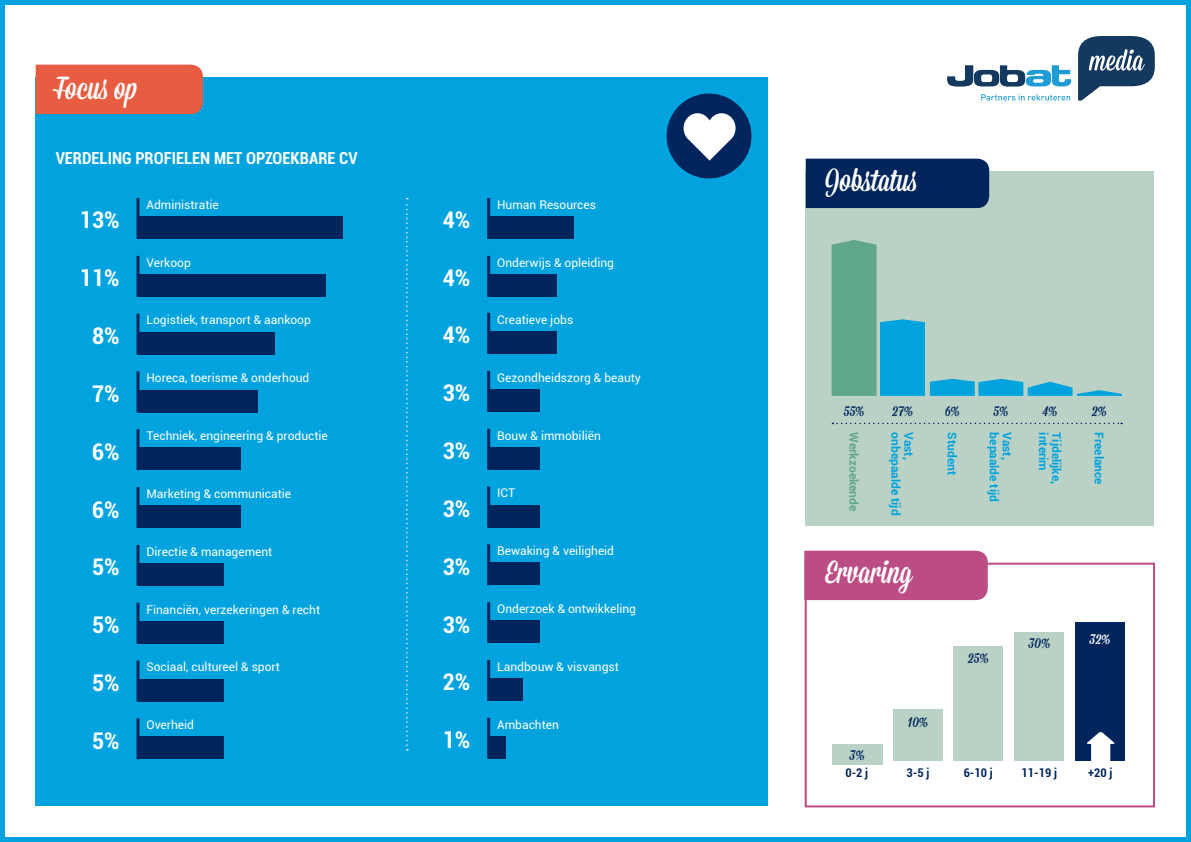
<style>
.page{position:relative;width:1191px;height:842px;background:#fff}
.page>*{position:absolute;margin:0;border:0;box-sizing:border-box;transform-origin:0 0}
.t1{font:32px "Mission Script";color:#fff}
.t2{font:700 condensed 23px "Roboto";color:#fff}
.t3{font:700 condensed 16.6px "Roboto";color:#fff}
.t4{font:16px "Mission Script";color:#00255c}
.t5{font:16px "Mission Script";color:#fff}
.t6{font:12px "Roboto";color:#fff}
.t7{font:700 12px "Roboto";color:#00a3de}
.t8{font:700 condensed 12px "Roboto";color:#00255c}
.t9{font:700 12px "Roboto";color:#60a78a}
</style>
<div class="page">
<div style="left:0;top:0;width:1191px;height:842px;border:5px solid #00a3de"></div>
<div style="left:805px;top:172px;width:349px;height:354px;background:#bad1c6"></div>
<div style="left:805px;top:159px;width:184px;height:49px;background:#00255c"></div>
<svg style="left:831px;top:240px;width:290px;height:156px"></svg>
<svg style="left:832px;top:423px;width:290px;height:1px"></svg>
<div style="left:804px;top:563px;width:351px;height:244px;border:2px solid #bc4d84"></div>
<div style="left:804px;top:551px;width:183px;height:49px;background:#bc4d84"></div>
<div style="left:953px;top:647px;width:50px;height:114px;background:#bad1c6"></div>
<div style="left:1014px;top:632px;width:50px;height:129px;background:#bad1c6"></div>
<div style="left:1075px;top:623px;width:50px;height:138px;background:#00255c"></div>
<div style="left:893px;top:709px;width:50px;height:52px;background:#bad1c6"></div>
<div style="left:832px;top:744px;width:50px;height:20px;background:#bad1c6"></div>
<svg style="left:1087px;top:732px;width:27px;height:29px"></svg>
<div style="left:36px;top:78px;width:731px;height:728px;background:#00a3de"></div>
<div style="left:36px;top:65px;width:167px;height:49px;background:#e85d41"></div>
<div style="left:666px;top:94px;width:85px;height:84px;background:#00255c;border-radius:50%"></div>
<svg style="left:683px;top:113px;width:52px;height:48px"></svg>
<div style="left:138px;top:216px;width:204px;height:23px;background:#00255c"></div>
<div style="left:489px;top:216px;width:85px;height:23px;background:#00255c"></div>
<div style="left:138px;top:274px;width:187px;height:23px;background:#00255c"></div>
<div style="left:489px;top:274px;width:68px;height:23px;background:#00255c"></div>
<div style="left:489px;top:331px;width:68px;height:23px;background:#00255c"></div>
<div style="left:138px;top:332px;width:136px;height:23px;background:#00255c"></div>
<div style="left:489px;top:389px;width:51px;height:23px;background:#00255c"></div>
<div style="left:138px;top:390px;width:119px;height:22px;background:#00255c"></div>
<div style="left:489px;top:447px;width:51px;height:23px;background:#00255c"></div>
<div style="left:138px;top:447px;width:102px;height:23px;background:#00255c"></div>
<div style="left:489px;top:505px;width:51px;height:22px;background:#00255c"></div>
<div style="left:138px;top:505px;width:102px;height:23px;background:#00255c"></div>
<div style="left:489px;top:562px;width:51px;height:23px;background:#00255c"></div>
<div style="left:138px;top:563px;width:85px;height:23px;background:#00255c"></div>
<div style="left:489px;top:620px;width:51px;height:23px;background:#00255c"></div>
<div style="left:138px;top:621px;width:85px;height:23px;background:#00255c"></div>
<div style="left:489px;top:678px;width:34px;height:23px;background:#00255c"></div>
<div style="left:138px;top:679px;width:85px;height:22px;background:#00255c"></div>
<div style="left:489px;top:736px;width:17px;height:23px;background:#00255c"></div>
<div style="left:138px;top:736px;width:85px;height:23px;background:#00255c"></div>
<hr style="left:136px;top:198px;width:3px;height:41px;background:#00255c">
<hr style="left:487px;top:198px;width:3px;height:41px;background:#00255c">
<hr style="left:136px;top:256px;width:3px;height:41px;background:#00255c">
<hr style="left:487px;top:256px;width:3px;height:41px;background:#00255c">
<hr style="left:487px;top:313px;width:3px;height:41px;background:#00255c">
<hr style="left:136px;top:314px;width:3px;height:41px;background:#00255c">
<hr style="left:487px;top:371px;width:3px;height:41px;background:#00255c">
<hr style="left:136px;top:371px;width:3px;height:41px;background:#00255c">
<hr style="left:487px;top:429px;width:3px;height:41px;background:#00255c">
<hr style="left:136px;top:429px;width:3px;height:41px;background:#00255c">
<hr style="left:487px;top:486px;width:3px;height:41px;background:#00255c">
<hr style="left:136px;top:487px;width:3px;height:41px;background:#00255c">
<hr style="left:487px;top:544px;width:3px;height:41px;background:#00255c">
<hr style="left:136px;top:545px;width:3px;height:41px;background:#00255c">
<hr style="left:487px;top:602px;width:3px;height:41px;background:#00255c">
<hr style="left:136px;top:603px;width:3px;height:41px;background:#00255c">
<hr style="left:487px;top:660px;width:3px;height:41px;background:#00255c">
<hr style="left:136px;top:660px;width:3px;height:41px;background:#00255c">
<hr style="left:487px;top:718px;width:3px;height:41px;background:#00255c">
<hr style="left:136px;top:718px;width:3px;height:41px;background:#00255c">
<svg style="left:406px;top:198px;width:2px;height:552px"></svg>
<svg style="left:1078px;top:36px;width:76px;height:65px"></svg>
<svg style="left:947px;top:65px;width:124px;height:22px"></svg>
<svg style="left:981px;top:94px;width:89px;height:7px"></svg>
<h1 class="t1" style="left:56px;top:69px;width:83px">Focus op</h1>
<h3 class="t3" style="left:56px;top:146px;width:303px">VERDELING PROFIELEN MET OPZOEKBARE CV</h3>
<p class="t6" style="left:146px;top:196px;width:74px">Administratie</p>
<p class="t6" style="left:497px;top:196px;width:100px">Human Resources</p>
<h2 class="t2" style="left:80px;top:204px;width:41px">13%</h2>
<h2 class="t2" style="left:443px;top:204px;width:29px">4%</h2>
<p class="t6" style="left:146px;top:254px;width:46px">Verkoop</p>
<p class="t6" style="left:497px;top:254px;width:118px">Onderwijs &amp; opleiding</p>
<h2 class="t2" style="left:80px;top:262px;width:41px">11%</h2>
<h2 class="t2" style="left:443px;top:262px;width:29px">4%</h2>
<p class="t6" style="left:146px;top:312px;width:166px">Logistiek, transport &amp; aankoop</p>
<p class="t6" style="left:497px;top:311px;width:78px">Creatieve jobs</p>
<h2 class="t2" style="left:92px;top:320px;width:29px">8%</h2>
<h2 class="t2" style="left:443px;top:319px;width:29px">4%</h2>
<p class="t6" style="left:146px;top:370px;width:164px">Horeca, toerisme &amp; onderhoud</p>
<p class="t6" style="left:497px;top:369px;width:145px">Gezondheidszorg &amp; beauty</p>
<h2 class="t2" style="left:92px;top:378px;width:29px">7%</h2>
<h2 class="t2" style="left:443px;top:377px;width:29px">3%</h2>
<p class="t6" style="left:146px;top:427px;width:183px">Techniek, engineering &amp; productie</p>
<p class="t6" style="left:497px;top:427px;width:105px">Bouw &amp; immobiliën</p>
<h2 class="t2" style="left:92px;top:435px;width:29px">6%</h2>
<h2 class="t2" style="left:443px;top:435px;width:29px">3%</h2>
<p class="t6" style="left:146px;top:485px;width:146px">Marketing &amp; communicatie</p>
<p class="t6" style="left:497px;top:485px;width:19px">ICT</p>
<h2 class="t2" style="left:92px;top:493px;width:29px">6%</h2>
<h2 class="t2" style="left:443px;top:493px;width:29px">3%</h2>
<p class="t6" style="left:146px;top:543px;width:127px">Directie &amp; management</p>
<p class="t6" style="left:497px;top:542px;width:118px">Bewaking &amp; veiligheid</p>
<h2 class="t2" style="left:92px;top:551px;width:29px">5%</h2>
<h2 class="t2" style="left:443px;top:550px;width:29px">3%</h2>
<p class="t6" style="left:146px;top:601px;width:175px">Financiën, verzekeringen &amp; recht</p>
<p class="t6" style="left:497px;top:600px;width:140px">Onderzoek &amp; ontwikkeling</p>
<h2 class="t2" style="left:92px;top:609px;width:29px">5%</h2>
<h2 class="t2" style="left:443px;top:608px;width:29px">3%</h2>
<p class="t6" style="left:146px;top:659px;width:135px">Sociaal, cultureel &amp; sport</p>
<p class="t6" style="left:497px;top:658px;width:123px">Landbouw &amp; visvangst</p>
<h2 class="t2" style="left:92px;top:667px;width:29px">5%</h2>
<h2 class="t2" style="left:443px;top:666px;width:29px">2%</h2>
<p class="t6" style="left:146px;top:716px;width:49px">Overheid</p>
<p class="t6" style="left:497px;top:716px;width:63px">Ambachten</p>
<h2 class="t2" style="left:92px;top:724px;width:29px">5%</h2>
<h2 class="t2" style="left:443px;top:724px;width:29px">1%</h2>
<h1 class="t1" style="left:825px;top:160px;width:92px">Jobstatus</h1>
<h3 class="t4" style="left:843px;top:401px;width:22px">55%</h3>
<h3 class="t4" style="left:892px;top:401px;width:22px">27%</h3>
<h3 class="t4" style="left:945px;top:401px;width:16px">6%</h3>
<h3 class="t4" style="left:993px;top:401px;width:16px">5%</h3>
<h3 class="t4" style="left:1042px;top:401px;width:16px">4%</h3>
<h3 class="t4" style="left:1092px;top:401px;width:16px">2%</h3>
<p class="t9" style="left:862px;top:432px;width:80px;rotate:90deg">Werkzoekende</p>
<p class="t7" style="left:904px;top:432px;width:84px;rotate:90deg">onbepaalde tijd</p>
<p class="t7" style="left:917px;top:432px;width:29px;rotate:90deg">Vast,</p>
<p class="t7" style="left:960px;top:432px;width:44px;rotate:90deg">Student</p>
<p class="t7" style="left:1002px;top:432px;width:71px;rotate:90deg">bepaalde tijd</p>
<p class="t7" style="left:1015px;top:432px;width:29px;rotate:90deg">Vast,</p>
<p class="t7" style="left:1052px;top:432px;width:40px;rotate:90deg">interim</p>
<p class="t7" style="left:1064px;top:432px;width:53px;rotate:90deg">Tijdelijke,</p>
<p class="t7" style="left:1107px;top:432px;width:54px;rotate:90deg">Freelance</p>
<h1 class="t1" style="left:825px;top:552px;width:88px">Ervaring</h1>
<h3 class="t4" style="left:908px;top:712px;width:22px">10%</h3>
<h3 class="t4" style="left:968px;top:648px;width:22px">25%</h3>
<h3 class="t4" style="left:1028px;top:633px;width:23px">30%</h3>
<h3 class="t5" style="left:1089px;top:629px;width:22px">32%</h3>
<h3 class="t4" style="left:849px;top:745px;width:16px">3%</h3>
<p class="t8" style="left:845px;top:764px;width:24px">0-2 j</p>
<p class="t8" style="left:906px;top:764px;width:24px">3-5 j</p>
<p class="t8" style="left:963px;top:764px;width:31px">6-10 j</p>
<p class="t8" style="left:1021px;top:764px;width:37px">11-19 j</p>
<p class="t8" style="left:1088px;top:764px;width:26px">+20 j</p>
</div>
